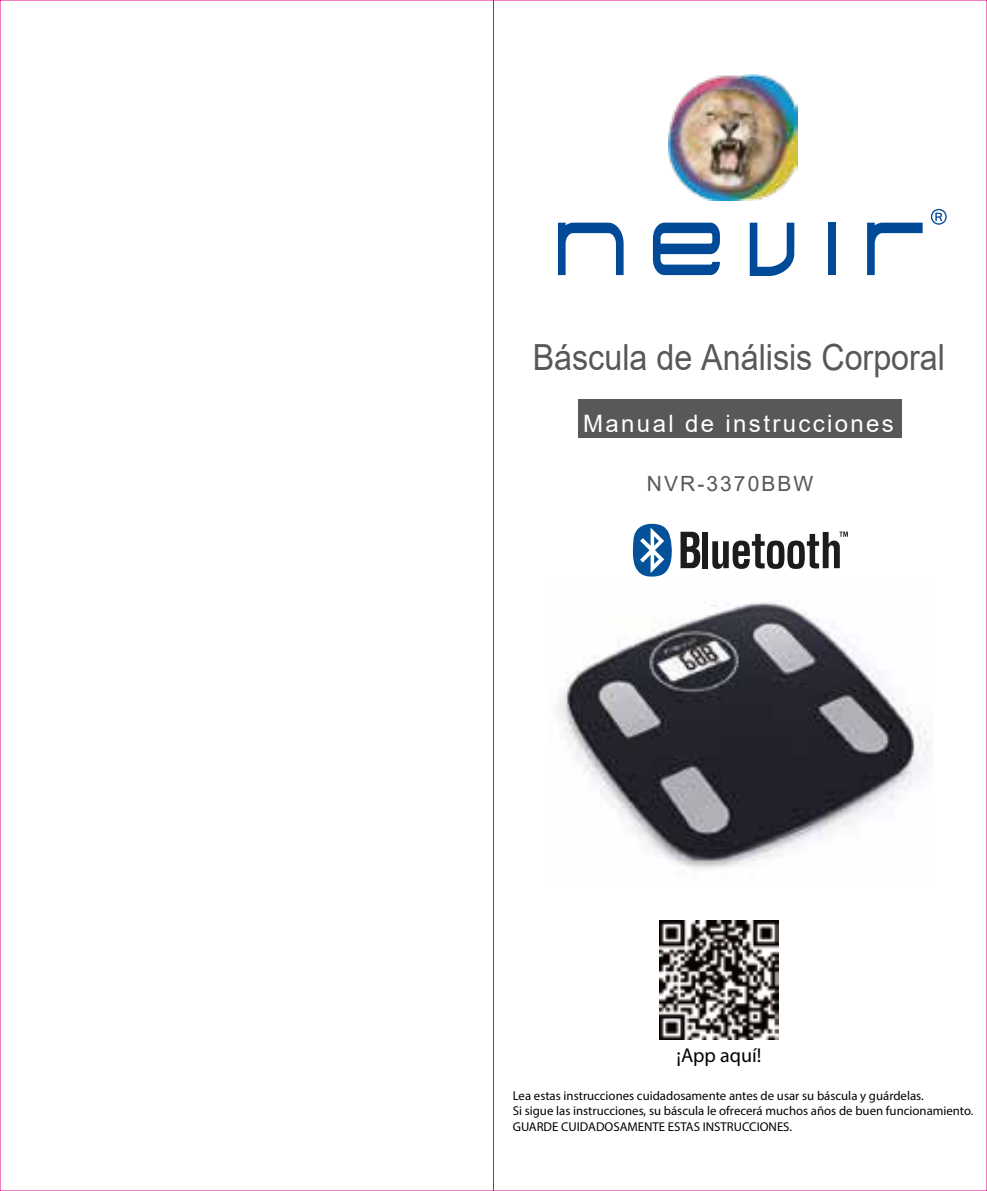
<style>
.page{position:relative;width:987px;height:1191px;background:#fff}
.page>*{position:absolute;margin:0;border:0;box-sizing:border-box;transform-origin:0 0}
.t1{font:36px "Arial";color:#595757;scale:.9 1}
.t2{font:24px "Arial";letter-spacing:.1em;color:#fff}
.t3{font:21px "Arial";letter-spacing:.1em;color:#595757}
.t4{font:20.1px "Myriad Pro";color:#040000}
.t5{font:12.9px/15.3px "Myriad Pro";color:#040000}
</style>
<div class="page">
<img style="left:659px;top:920px;width:119px;height:119px">
<div style="left:578px;top:399px;width:324px;height:39px;background:#595757"></div>
<svg style="left:558px;top:223px;width:65px;height:52px"></svg>
<svg style="left:653px;top:223px;width:67px;height:52px"></svg>
<svg style="left:749px;top:223px;width:45px;height:53px"></svg>
<div style="left:828px;top:223px;width:7px;height:52px;background:#004a98"></div>
<svg style="left:867px;top:223px;width:55px;height:52px"></svg>
<svg style="left:930px;top:209px;width:16px;height:16px"></svg>
<img style="left:556px;top:602px;width:373px;height:267px">
<svg style="left:680px;top:532px;width:20px;height:36px"></svg>
<div style="left:702px;top:532px;width:6px;height:36px;background:#1c1c1a"></div>
<svg style="left:712px;top:531px;width:135px;height:38px"></svg>
<svg style="left:633px;top:524px;width:39px;height:52px"></svg>
<img style="left:668px;top:75px;width:129px;height:125px">
<h1 class="t1" style="left:532px;top:332px;width:459px">Báscula de Análisis Corporal</h1>
<h2 class="t2" style="left:583px;top:406px;width:312px">Manual de instrucciones</h2>
<h3 class="t3" style="left:646px;top:469px;width:168px">NVR-3370BBW</h3>
<h3 class="t4" style="left:676px;top:1043px;width:87px">¡App aquí!</h3>
<p class="t5" style="left:512px;top:1087px;width:462px">Lea estas instrucciones cuidadosamente antes de usar su báscula y guárdelas.<br>Si sigue las instrucciones, su báscula le ofrecerá muchos años de buen funcionamiento.<br>GUARDE CUIDADOSAMENTE ESTAS INSTRUCCIONES.</p>
</div>
